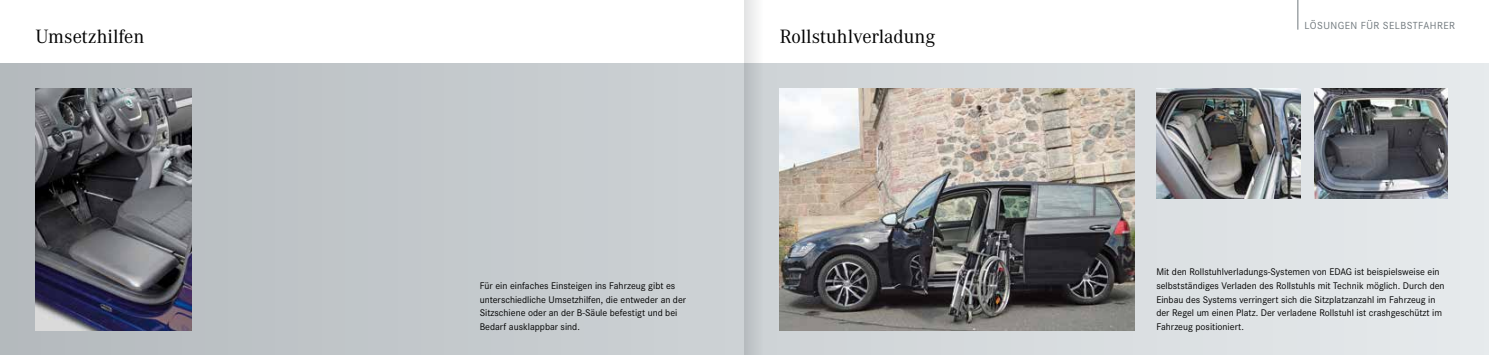
<style>
.page{position:relative;width:1489px;height:355px;background:#fff}
.page>*{position:absolute;margin:0;border:0;box-sizing:border-box;transform-origin:0 0}
.t1{font:20px "Corporate A";color:#000}
.t2{font:10.62px "Corporate S";letter-spacing:.04em;color:#70787d}
.t3{font:10px/13.8px "Corporate S";color:#000}
</style>
<div class="page">
<div style="left:0;top:64px;width:1488px;height:290px;background:linear-gradient(to right,#b3b8bc,#e4e8e9)"></div>
<hr style="left:1297px;top:0;width:1px;height:30px;background:#70787d">
<img style="left:1314px;top:89px;width:133px;height:109px">
<img style="left:35px;top:89px;width:156px;height:241px">
<img style="left:1156px;top:89px;width:144px;height:109px">
<img style="left:780px;top:89px;width:354px;height:241px">
<svg style="left:744px;top:0;width:21px;height:354px;background:#caced1"></svg>
<h1 class="t1" style="left:35px;top:25px;width:110px">Umsetzhilfen</h1>
<h1 class="t1" style="left:780px;top:25px;width:157px">Rollstuhlverladung</h1>
<p class="t3" style="left:480px;top:278px;width:208px">Für ein einfaches Einsteigen ins Fahrzeug gibt es unterschiedliche Umsetzhilfen, die entweder an der Sitzschiene oder an der B-Säule befestigt und bei Bedarf ausklappbar sind.</p>
<p class="t2" style="left:1304px;top:20px;width:152px">LÖSUNGEN FÜR SELBSTFAHRER</p>
<p class="t3" style="left:1156px;top:264px;width:290px">Mit den Rollstuhlverladungs-Systemen von EDAG ist beispielsweise ein selbstständiges Verladen des Rollstuhls mit Technik möglich. Durch den Einbau des Systems verringert sich die Sitzplatzanzahl im Fahrzeug in der Regel um einen Platz. Der verladene Rollstuhl ist crashgeschützt im Fahrzeug positioniert.</p>
</div>
